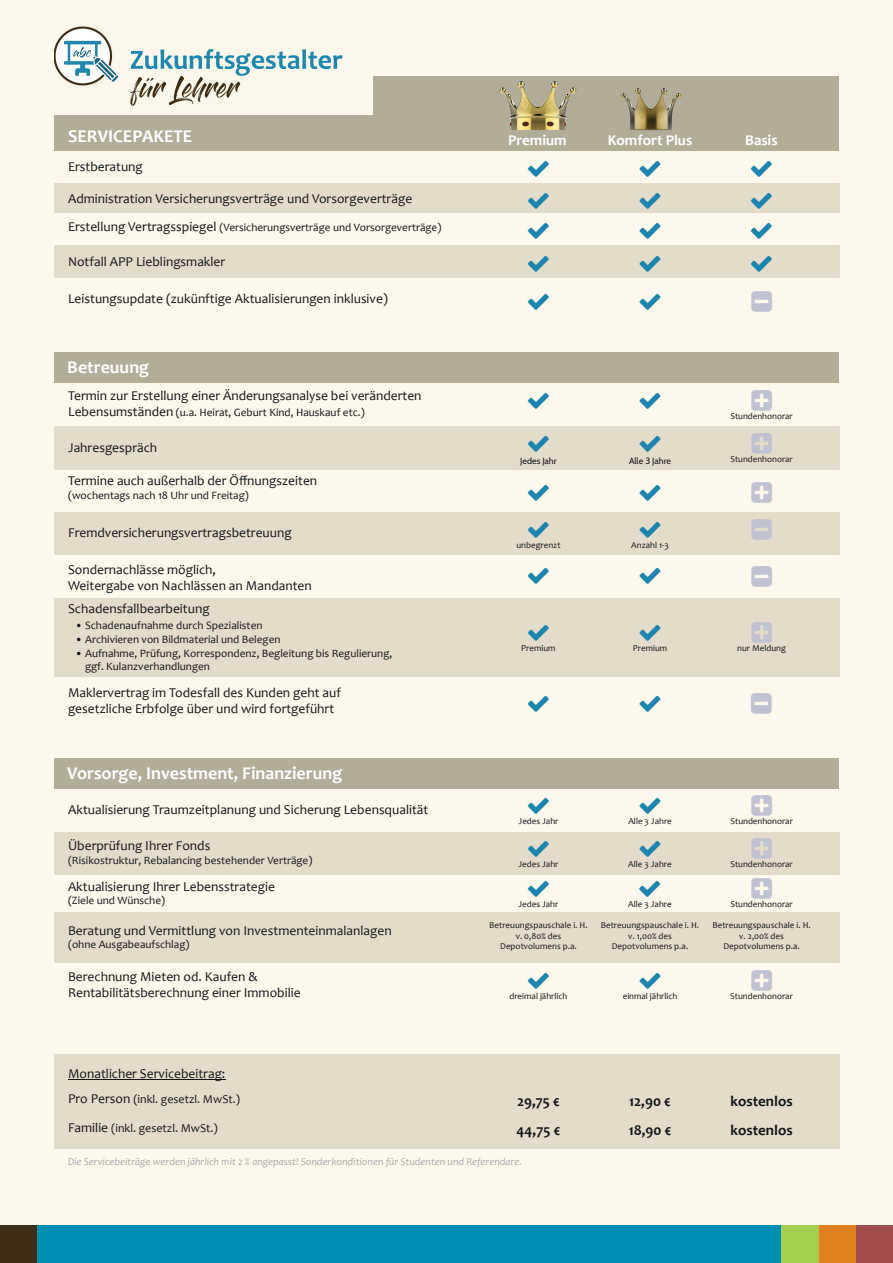
<style>
.page{position:relative;width:893px;height:1263px;background:#fcf8eb}
.page>*{position:absolute;margin:0;border:0;box-sizing:border-box;transform-origin:0 0}
.t1{font:700 18px "Candara";color:#fff}
.t2{font:700 15px/29.7px "Candara";color:#121617}
.t3{font:700 15px "Candara";color:#fff}
.t4{font:13.5px/16.2px "Candara";color:#121617}
.t5{font:12px "Candara";color:#121617}
.t6{font:11.25px/13.5px "Candara";color:#121617}
.t7{font:italic 10.5px "Candara";color:#a9abab}
.t8{font:9px/10.8px "Candara";color:#121617;text-align:center}
.t9{font:9px "Cabin";color:#121617}
.s1{font-size:13.5px}
</style>
<div class="page">
<div style="left:54px;top:512px;width:785px;height:42px;background:#e4dcca"></div>
<div style="left:54px;top:832px;width:785px;height:42px;background:#e4dcca"></div>
<div style="left:54px;top:598px;width:785px;height:78px;background:#e4dcca"></div>
<div style="left:54px;top:1055px;width:785px;height:94px;background:#e4dcca"></div>
<div style="left:54px;top:183px;width:785px;height:30px;background:#e4dcca"></div>
<div style="left:54px;top:245px;width:785px;height:33px;background:#e4dcca"></div>
<div style="left:54px;top:426px;width:785px;height:43px;background:#e4dcca"></div>
<div style="left:54px;top:912px;width:785px;height:50px;background:#e4dcca"></div>
<div style="left:54px;top:76px;width:785px;height:75px;background:#b1ad99"></div>
<div style="left:0;top:12px;width:372px;height:102px;background:#fcf8eb"></div>
<img style="left:620px;top:88px;width:61px;height:42px">
<hr style="left:68px;top:1079px;width:157px;height:1px;background:#121617">
<img style="left:499px;top:81px;width:78px;height:48px">
<div style="left:54px;top:352px;width:785px;height:31px;background:#b1ad99"></div>
<div style="left:54px;top:758px;width:785px;height:31px;background:#b1ad99"></div>
<div style="left:856px;top:1226px;width:37px;height:37px;background:#a14d4d"></div>
<div style="left:0;top:1226px;width:37px;height:37px;background:#3f2f19"></div>
<div style="left:819px;top:1226px;width:37px;height:37px;background:#e0801e"></div>
<div style="left:37px;top:1226px;width:744px;height:37px;background:#008fb3"></div>
<div style="left:781px;top:1226px;width:38px;height:37px;background:#a4ce4e"></div>
<img style="left:54px;top:27px;width:288px;height:79px">
<h1 class="t1" style="left:68px;top:125px;width:126px">SERVICEPAKETE</h1>
<p class="t3" style="left:608px;top:130px;width:86px">Komfort Plus</p>
<p class="t4" style="left:68px;top:158px;width:76px">Erstberatung</p>
<p class="t3" style="left:508px;top:130px;width:60px">Premium</p>
<p class="t4" style="left:68px;top:191px;width:346px">Administration Versicherungsverträge und Vorsorgeverträge</p>
<p class="t6" style="left:68px;top:221px;width:375px"><span class="s1">Erstellung Vertragsspiegel</span> (Versicherungsverträge und Vorsorgeverträge)</p>
<p class="t4" style="left:68px;top:254px;width:159px">Notfall APP Lieblingsmakler</p>
<p class="t4" style="left:68px;top:290px;width:321px">Leistungsupdate (zukünftige Aktualisierungen inklusive)</p>
<p class="t3" style="left:745px;top:130px;width:34px">Basis</p>
<h1 class="t1" style="left:67px;top:356px;width:83px">Betreuung</h1>
<p class="t4" style="left:68px;top:387px;width:355px">Termin zur Erstellung einer Änderungsanalyse bei veränderten</p>
<p class="t6" style="left:68px;top:405px;width:298px"><span class="s1">Lebensumständen</span> (u.a. Heirat, Geburt Kind, Hauskauf etc.)</p>
<p class="t4" style="left:68px;top:439px;width:91px">Jahresgespräch</p>
<p class="t4" style="left:68px;top:472px;width:251px">Termine auch außerhalb der Öffnungszeiten</p>
<p class="t6" style="left:68px;top:488px;width:182px">(wochentags nach 18 Uhr und Freitag)</p>
<p class="t4" style="left:68px;top:524px;width:225px">Fremdversicherungsvertragsbetreuung</p>
<p class="t4" style="left:68px;top:561px;width:245px">Sondernachlässe möglich,<br>Weitergabe von Nachlässen an Mandanten</p>
<p class="t4" style="left:68px;top:600px;width:143px">Schadensfallbearbeitung</p>
<p class="t6" style="left:75px;top:619px;width:189px">• Schadenaufnahme durch Spezialisten</p>
<p class="t6" style="left:75px;top:632px;width:207px">• Archivieren von Bildmaterial und Belegen</p>
<p class="t6" style="left:85px;top:646px;width:309px;text-indent:-10px">• Aufnahme, Prüfung, Korrespondenz, Begleitung bis Regulierung, ggf. Kulanzverhandlungen</p>
<p class="t4" style="left:68px;top:685px;width:274px">Maklervertrag im Todesfall des Kunden geht auf gesetzliche Erbfolge über und wird fortgeführt</p>
<h1 class="t1" style="left:67px;top:761px;width:276px">Vorsorge, Investment, Finanzierung</h1>
<p class="t4" style="left:68px;top:802px;width:362px">Aktualisierung Traumzeitplanung und Sicherung Lebensqualität</p>
<p class="t4" style="left:68px;top:838px;width:144px">Überprüfung Ihrer Fonds</p>
<p class="t6" style="left:68px;top:853px;width:246px">(Risikostruktur, Rebalancing bestehender Verträge)</p>
<p class="t4" style="left:68px;top:878px;width:208px">Aktualisierung Ihrer Lebensstrategie</p>
<p class="t6" style="left:68px;top:894px;width:99px">(Ziele und Wünsche)</p>
<p class="t4" style="left:68px;top:922px;width:325px">Beratung und Vermittlung von Investmenteinmalanlagen</p>
<p class="t6" style="left:68px;top:938px;width:123px">(ohne Ausgabeaufschlag)</p>
<p class="t4" style="left:68px;top:968px;width:234px">Berechnung Mieten od. Kaufen &amp;<br>Rentabilitätsberechnung einer Immobilie</p>
<p class="t9" style="left:520px;top:455px;width:38px">Jedes Jahr</p>
<p class="t9" style="left:629px;top:455px;width:44px">Alle 3 Jahre</p>
<p class="t8" style="left:730px;top:410px;width:64px">Stundenhonorar</p>
<p class="t8" style="left:730px;top:453px;width:64px">Stundenhonorar</p>
<p class="t8" style="left:516px;top:539px;width:46px">unbegrenzt</p>
<p class="t8" style="left:631px;top:539px;width:39px">Anzahl 1-3</p>
<p class="t8" style="left:521px;top:642px;width:36px">Premium</p>
<p class="t8" style="left:633px;top:642px;width:36px">Premium</p>
<p class="t8" style="left:737px;top:642px;width:50px">nur Meldung</p>
<p class="t8" style="left:519px;top:816px;width:41px">Jedes Jahr</p>
<p class="t8" style="left:518px;top:858px;width:41px">Jedes Jahr</p>
<p class="t8" style="left:518px;top:898px;width:41px">Jedes Jahr</p>
<p class="t8" style="left:489px;top:919px;width:100px">Betreuungspauschale i. H. v. 0,80% des<br>Depotvolumens p.a.</p>
<p class="t8" style="left:628px;top:816px;width:45px">Alle 3 Jahre</p>
<p class="t8" style="left:628px;top:858px;width:45px">Alle 3 Jahre</p>
<p class="t8" style="left:628px;top:898px;width:45px">Alle 3 Jahre</p>
<p class="t8" style="left:601px;top:919px;width:100px">Betreuungspauschale i. H. v. 1,00% des<br>Depotvolumens p.a.</p>
<p class="t8" style="left:730px;top:816px;width:64px">Stundenhonorar</p>
<p class="t8" style="left:730px;top:858px;width:64px">Stundenhonorar</p>
<p class="t8" style="left:730px;top:898px;width:64px">Stundenhonorar</p>
<p class="t8" style="left:712px;top:919px;width:100px">Betreuungspauschale i. H. v. 2,00% des<br>Depotvolumens p.a.</p>
<p class="t8" style="left:509px;top:990px;width:59px">dreimal jährlich</p>
<p class="t8" style="left:623px;top:990px;width:56px">einmal jährlich</p>
<p class="t8" style="left:730px;top:990px;width:64px">Stundenhonorar</p>
<p class="t4" style="left:68px;top:1066px;width:159px">Monatlicher Servicebeitrag:</p>
<p class="t5" style="left:68px;top:1091px;width:174px"><span class="s1">Pro Person</span> (inkl. gesetzl. MwSt.)</p>
<p class="t5" style="left:68px;top:1121px;width:151px"><span class="s1">Familie</span> (inkl. gesetzl. MwSt.)</p>
<p class="t7" style="left:68px;top:1155px;width:455px">Die Servicebeiträge werden jährlich mit 2 % angepasst! Sonderkonditionen für Studenten und Referendare.</p>
<p class="t2" style="left:516px;top:1086px;width:45px">29,75 €<br>44,75 €</p>
<p class="t2" style="left:629px;top:1086px;width:44px">12,90 €<br>18,90 €</p>
<p class="t2" style="left:730px;top:1086px;width:64px">kostenlos kostenlos</p>
</div>
